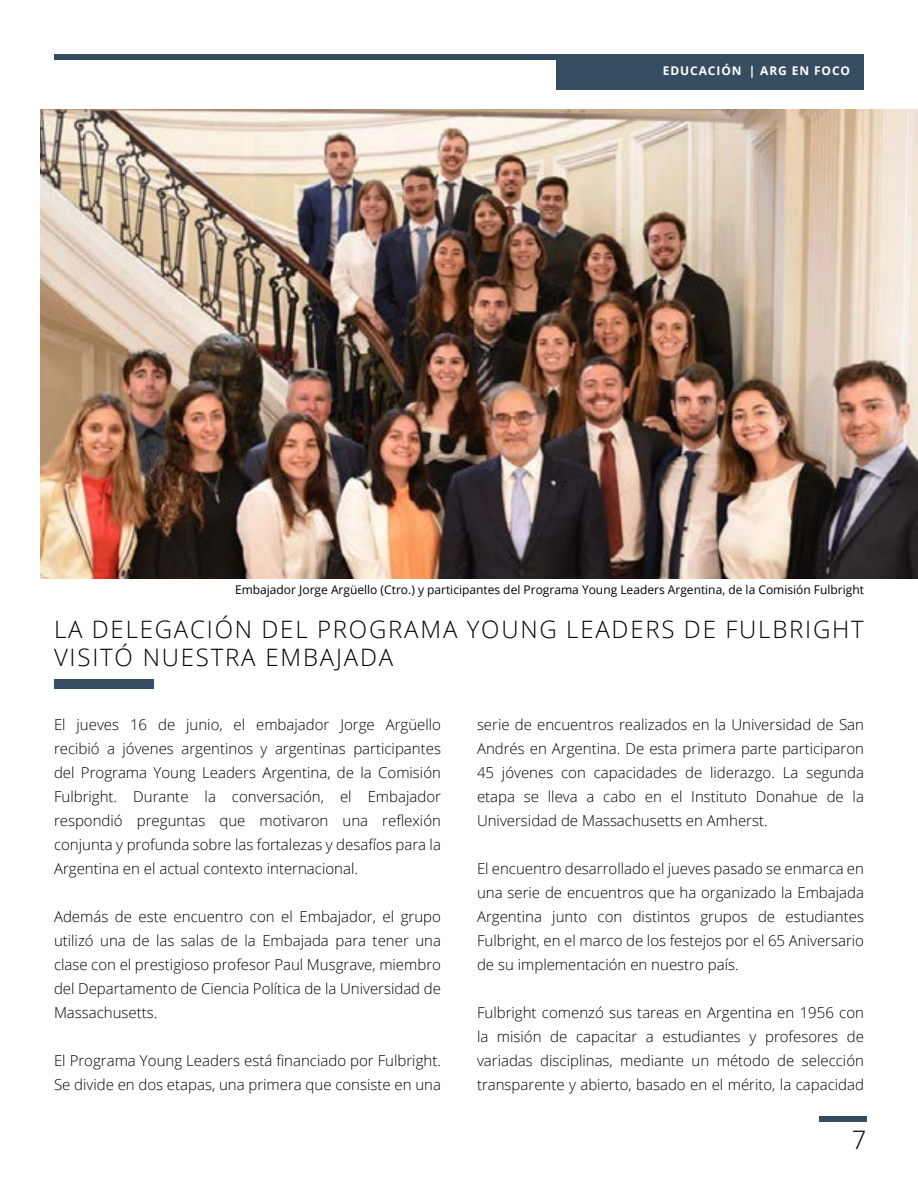
<style>
.page{position:relative;width:918px;height:1188px;background:#fff}
.page>*{position:absolute;margin:0;border:0;box-sizing:border-box;transform-origin:0 0}
.t1{font:300 25.5px "Open Sans";color:#000}
.t2{font:300 24px/28.8px "Open Sans";letter-spacing:.075em;color:#000}
.t3{font:300 15px/24px "Open Sans";color:#000;text-align:justify}
.t4{font:12px "Open Sans";color:#000}
.t5{font:700 12px "Open Sans";letter-spacing:.075em;color:#fff}
</style>
<div class="page">
<div style="left:54px;top:54px;width:810px;height:5px;background:#364d61"></div>
<div style="left:556px;top:54px;width:308px;height:36px;background:#364d61"></div>
<div style="left:819px;top:1116px;width:47px;height:5px;background:#364d61"></div>
<img style="left:40px;top:109px;width:878px;height:470px">
<div style="left:54px;top:680px;width:100px;height:9px;background:#364d61"></div>
<p class="t5" style="left:663px;top:62px;width:37px">EDUCAC</p>
<p class="t5" style="left:717px;top:62px;width:135px">IÓN | ARG EN FOCO</p>
<p class="t4" style="left:235px;top:582px;width:630px">Embajador Jorge Argüello (Ctro.) y participantes del Programa Young Leaders Argentina, de la Comisión Fulbright</p>
<h2 class="t2" style="left:54px;top:614px;width:811px">LA DELEGACIÓN DEL PROGRAMA YOUNG LEADERS DE FULBRIGHT<br>VISITÓ NUESTRA EMBAJADA</h2>
<p class="t3" style="left:54px;top:712px;width:389px">El jueves 16 de junio, el embajador Jorge Argüello recibió a jóvenes argentinos y argentinas participantes del Programa Young Leaders Argentina, de la Comisión Fulbright. Durante la conversación, el Embajador respondió preguntas que motivaron una reflexión conjunta y profunda sobre las fortalezas y desafíos para la Argentina en el actual contexto internacional.</p>
<p class="t3" style="left:54px;top:904px;width:389px">Además de este encuentro con el Embajador, el grupo utilizó una de las salas de la Embajada para tener una clase con el prestigioso profesor Paul Musgrave, miembro del Departamento de Ciencia Política de la Universidad de Massachusetts.</p>
<p class="t3" style="left:54px;top:1048px;width:389px">El Programa Young Leaders está financiado por Fulbright.<br>Se divide en dos etapas, una primera que consiste en una</p>
<p class="t3" style="left:477px;top:712px;width:389px">serie de encuentros realizados en la Universidad de San Andrés en Argentina. De esta primera parte participaron 45 jóvenes con capacidades de liderazgo. La segunda etapa se lleva a cabo en el Instituto Donahue de la Universidad de Massachusetts en Amherst.</p>
<p class="t3" style="left:477px;top:856px;width:389px">El encuentro desarrollado el jueves pasado se enmarca en una serie de encuentros que ha organizado la Embajada Argentina junto con distintos grupos de estudiantes Fulbright, en el marco de los festejos por el 65 Aniversario de su implementación en nuestro país.</p>
<p class="t3" style="left:477px;top:1000px;width:389px">Fulbright comenzó sus tareas en Argentina en 1956 con la misión de capacitar a estudiantes y profesores de variadas disciplinas, mediante un método de selección transparente y abierto, basado en el mérito, la capacidad</p>
<h1 class="t1" style="left:852px;top:1122px;width:16px">7</h1>
</div>
